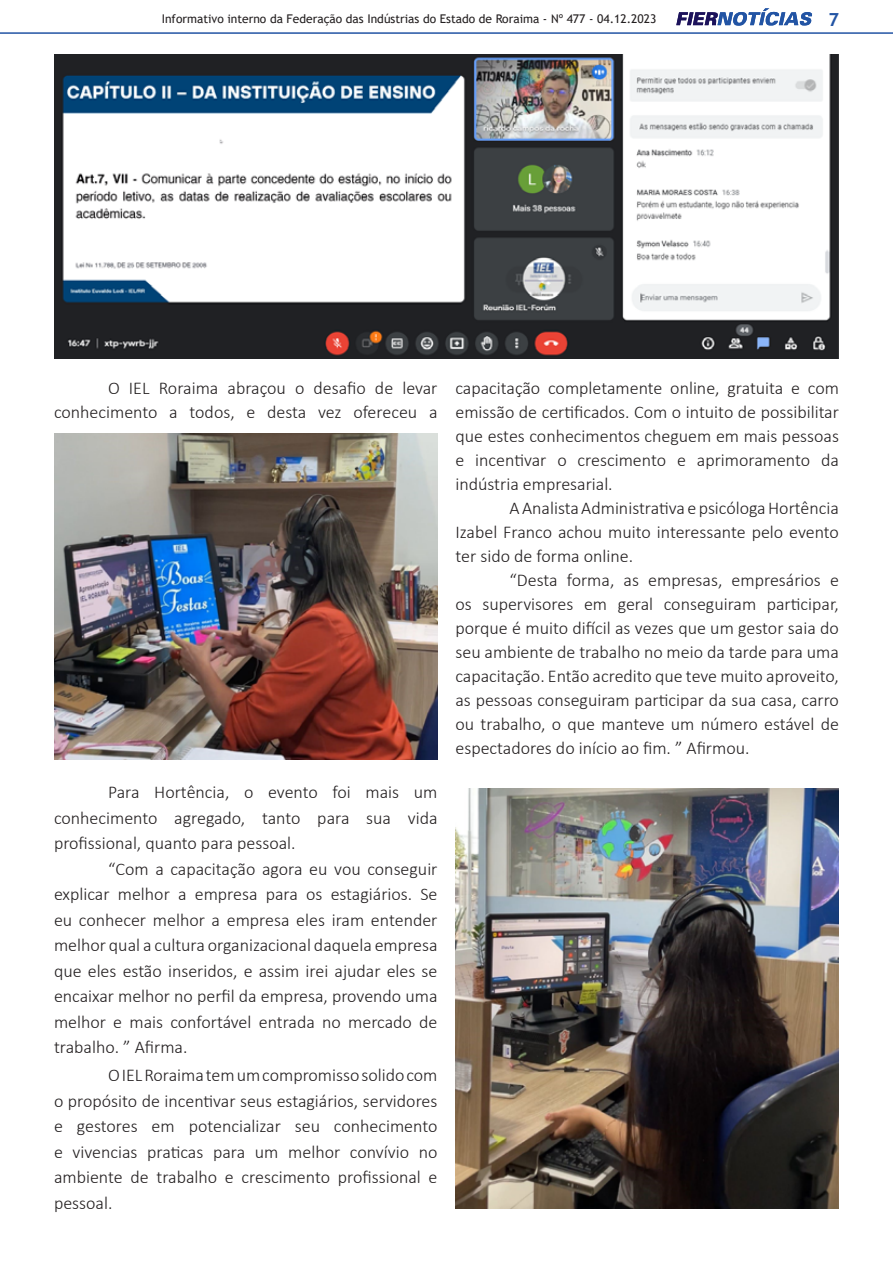
<style>
.page{position:relative;width:893px;height:1263px;background:#fff}
.page>*{position:absolute;margin:0;border:0;box-sizing:border-box;transform-origin:0 0}
.t1{font:300 18px/24px "Calibri";color:#231f20;text-align:justify}
.t2{font:700 18px "Trebuchet MS";color:#2254a4}
.t3{font:12px "Trebuchet MS";color:#231f20}
</style>
<div class="page">
<img style="left:54px;top:54px;width:785px;height:305px">
<img style="left:54px;top:433px;width:383px;height:326px">
<img style="left:455px;top:789px;width:384px;height:420px">
<svg style="left:676px;top:8px;width:136px;height:18px"></svg>
<hr style="left:0;top:32px;width:893px;height:2px;background:#2254a4">
<p class="t3" style="left:162px;top:11px;width:496px">Informativo interno da Federação das Indústrias do Estado de Roraima - Nº 477 - 04.12.2023</p>
<p class="t2" style="left:828px;top:8px;width:12px">7</p>
<p class="t1" style="left:54px;top:376px;width:385px;text-align:right">O IEL Roraima abraçou o desafio de levar conhecimento a todos, e desta vez ofereceu a</p>
<p class="t1" style="left:54px;top:779px;width:385px;line-height:25.5px;text-indent:54px">Para Hortência, o evento foi mais um conhecimento agregado, tanto para sua vida profissional, quanto para pessoal.</p>
<p class="t1" style="left:54px;top:856px;width:385px;line-height:25.5px;text-indent:54px">“Com a capacitação agora eu vou conseguir explicar melhor a empresa para os estagiários. Se eu conhecer melhor a empresa eles iram entender melhor qual a cultura organizacional daquela empresa que eles estão inseridos, e assim irei ajudar eles se encaixar melhor no perfil da empresa, provendo uma melhor e mais confortável entrada no mercado de trabalho. ” Afirma.</p>
<p class="t1" style="left:54px;top:1062px;width:385px;line-height:25.5px;text-indent:54px">O IEL Roraima tem um compromisso solido com o propósito de incentivar seus estagiários, servidores e gestores em potencializar seu conhecimento e vivencias praticas para um melhor convívio no ambiente de trabalho e crescimento profissional e pessoal.</p>
<p class="t1" style="left:455px;top:376px;width:385px">capacitação completamente online, gratuita e com emissão de certificados. Com o intuito de possibilitar que estes conhecimentos cheguem em mais pessoas e incentivar o crescimento e aprimoramento da indústria empresarial.</p>
<p class="t1" style="left:455px;top:496px;width:385px;text-indent:54px">A Analista Administrativa e psicóloga Hortência Izabel Franco achou muito interessante pelo evento ter sido de forma online.</p>
<p class="t1" style="left:455px;top:568px;width:385px;text-indent:54px">“Desta forma, as empresas, empresários e os supervisores em geral conseguiram participar, porque é muito difícil as vezes que um gestor saia do seu ambiente de trabalho no meio da tarde para uma capacitação. Então acredito que teve muito aproveito, as pessoas conseguiram participar da sua casa, carro ou trabalho, o que manteve um número estável de espectadores do início ao fim. ” Afirmou.</p>
</div>
